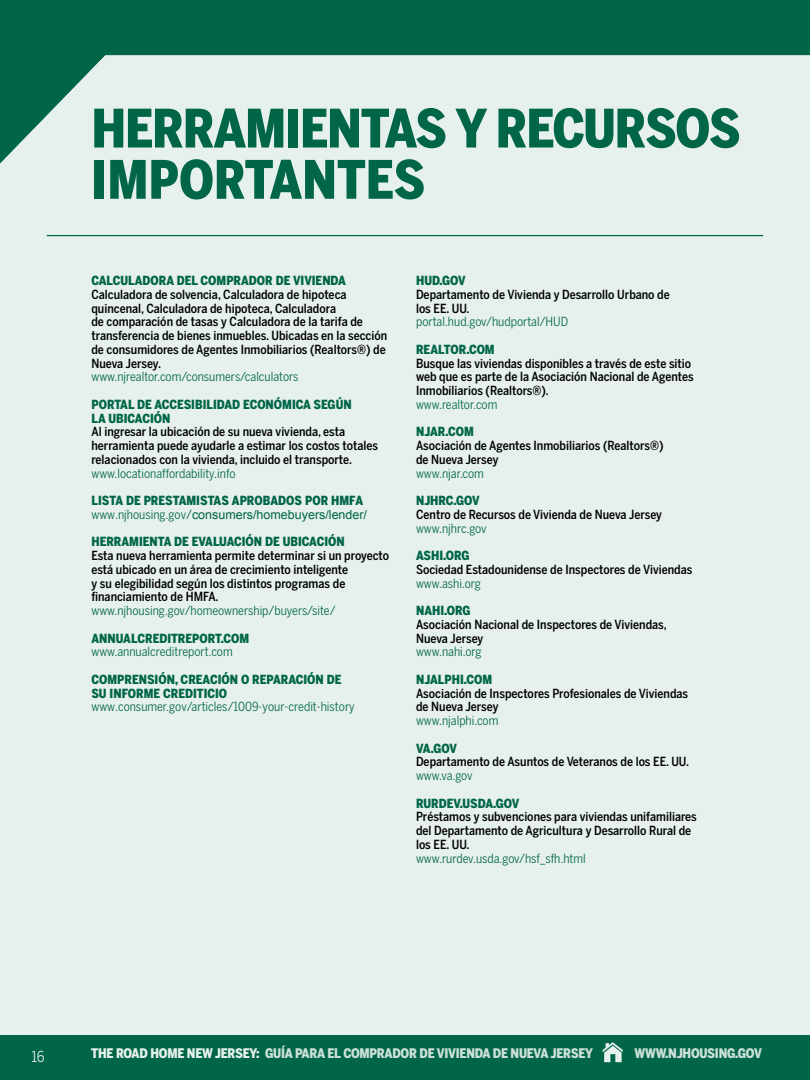
<style>
.page{position:relative;width:810px;height:1080px;background:#fff}
.page>*{position:absolute;margin:0;border:0;box-sizing:border-box;transform-origin:0 0}
.t1{font:900 52.5px/51.2px "Benton Sans Cond";letter-spacing:-.02em;color:#006647}
.t2{font:15px "Benton Sans Cond";color:#e6f0ed}
.t3{font:900 13.12px "Benton Sans Cond";letter-spacing:-.02em;color:#cce0da}
.t4{font:500 12.5px/13.8px "Benton Sans Cond";color:#000}
.t5{font:12.5px "Benton Sans Cond";color:#006647}
.t6{font:900 12.5px/13.8px "Benton Sans Cond";color:#006647}
.t7{font:12.5px "Arial";color:#006647}
.s1{font-family:"Benton Sans Cond"}
.s2{color:#e6f0ed}
</style>
<div class="page">
<div style="left:0;top:41px;width:810px;height:1039px;background:#e6f0ed"></div>
<div style="left:0;top:1035px;width:810px;height:45px;background:#006647"></div>
<hr style="left:47px;top:235px;width:716px;height:1px;background:#006647">
<div style="left:0;top:0;width:810px;height:55px;background:#006647"></div>
<svg style="left:0;top:55px;width:810px;height:109px"></svg>
<svg style="left:603px;top:1042px;width:20px;height:20px"></svg>
<h1 class="t1" style="left:91px;top:102px;width:651px">HERRAMIENTAS Y RECURSOS<br>IMPORTANTES</h1>
<p class="t6" style="left:91px;top:274px;width:256px">CALCULADORA DEL COMPRADOR DE VIVIENDA</p>
<p class="t4" style="left:91px;top:287px;width:297px">Calculadora de solvencia, Calculadora de hipoteca quincenal, Calculadora de hipoteca, Calculadora<br>de comparación de tasas y Calculadora de la tarifa de transferencia de bienes inmuebles. Ubicadas en la sección de consumidores de Agentes Inmobiliarios (Realtors®) de Nueva Jersey.</p>
<p class="t5" style="left:91px;top:370px;width:209px">www.njrealtor.com/consumers/calculators</p>
<p class="t6" style="left:91px;top:397px;width:262px">PORTAL DE ACCESIBILIDAD ECONÓMICA SEGÚN<br>LA UBICACIÓN</p>
<p class="t4" style="left:91px;top:425px;width:288px">Al ingresar la ubicación de su nueva vivienda, esta herramienta puede ayudarle a estimar los costos totales relacionados con la vivienda, incluido el transporte.</p>
<p class="t5" style="left:91px;top:466px;width:146px">www.locationaffordability.info</p>
<p class="t6" style="left:91px;top:494px;width:273px">LISTA DE PRESTAMISTAS APROBADOS POR HMFA</p>
<p class="t7" style="left:91px;top:506px;width:277px"><span class="s1">www.njhousing.gov/</span>consumers/homebuyers/lender/</p>
<p class="t6" style="left:91px;top:535px;width:255px">HERRAMIENTA DE EVALUACIÓN DE UBICACIÓN</p>
<p class="t4" style="left:91px;top:549px;width:299px">Esta nueva herramienta permite determinar si un proyecto está ubicado en un área de crecimiento inteligente<br>y su elegibilidad según los distintos programas de financiamiento de HMFA.</p>
<p class="t5" style="left:91px;top:603px;width:246px">www.njhousing.gov/homeownership/buyers/site/</p>
<p class="t6" style="left:91px;top:631px;width:159px">ANNUALCREDITREPORT.COM</p>
<p class="t5" style="left:91px;top:645px;width:143px">www.annualcreditreport.com</p>
<p class="t6" style="left:91px;top:672px;width:251px">COMPRENSIÓN, CREACIÓN O REPARACIÓN DE<br>SU INFORME CREDITICIO</p>
<p class="t5" style="left:91px;top:700px;width:265px">www.consumer.gov/articles/1009-your-credit-history</p>
<p class="t6" style="left:416px;top:274px;width:51px">HUD.GOV</p>
<p class="t4" style="left:416px;top:287px;width:255px">Departamento de Vivienda y Desarrollo Urbano de los EE. UU.</p>
<p class="t5" style="left:416px;top:315px;width:154px">portal.hud.gov/hudportal/HUD</p>
<p class="t6" style="left:416px;top:342px;width:80px">REALTOR.COM</p>
<p class="t4" style="left:416px;top:356px;width:279px">Busque las viviendas disponibles a través de este sitio web que es parte de la Asociación Nacional de Agentes<br>Inmobiliarios (Realtors®).</p>
<p class="t5" style="left:416px;top:397px;width:83px">www.realtor.com</p>
<p class="t6" style="left:416px;top:425px;width:59px">NJAR.COM</p>
<p class="t4" style="left:416px;top:439px;width:249px">Asociación de Agentes Inmobiliarios (Realtors®) de Nueva Jersey</p>
<p class="t5" style="left:416px;top:466px;width:69px">www.njar.com</p>
<p class="t6" style="left:416px;top:494px;width:65px">NJHRC.GOV</p>
<p class="t4" style="left:416px;top:507px;width:248px">Centro de Recursos de Vivienda de Nueva Jersey</p>
<p class="t5" style="left:416px;top:521px;width:72px">www.njhrc.gov</p>
<p class="t6" style="left:416px;top:549px;width:55px">ASHI.ORG</p>
<p class="t4" style="left:416px;top:562px;width:278px">Sociedad Estadounidense de Inspectores de Viviendas</p>
<p class="t5" style="left:416px;top:576px;width:66px">www.ashi.org</p>
<p class="t6" style="left:416px;top:604px;width:56px">NAHI.ORG</p>
<p class="t4" style="left:416px;top:617px;width:252px">Asociación Nacional de Inspectores de Viviendas,<br>Nueva Jersey</p>
<p class="t5" style="left:416px;top:645px;width:67px">www.nahi.org</p>
<p class="t6" style="left:416px;top:672px;width:78px">NJALPHI.COM</p>
<p class="t4" style="left:416px;top:686px;width:274px">Asociación de Inspectores Profesionales de Viviendas de Nueva Jersey</p>
<p class="t5" style="left:416px;top:713px;width:84px">www.njalphi.com</p>
<p class="t6" style="left:416px;top:741px;width:42px">VA.GOV</p>
<p class="t4" style="left:416px;top:755px;width:275px">Departamento de Asuntos de Veteranos de los EE. UU.</p>
<p class="t5" style="left:416px;top:768px;width:58px">www.va.gov</p>
<p class="t6" style="left:416px;top:796px;width:105px">RURDEV.USDA.GOV</p>
<p class="t4" style="left:416px;top:810px;width:282px">Préstamos y subvenciones para viviendas unifamiliares del Departamento de Agricultura y Desarrollo Rural de los EE. UU.</p>
<p class="t5" style="left:416px;top:851px;width:171px">www.rurdev.usda.gov/hsf_sfh.html</p>
<p class="t2" style="left:31px;top:1047px;width:15px">16</p>
<p class="t3" style="left:91px;top:1045px;width:503px"><span class="s2">THE ROAD HOME NEW JERSEY:</span> GUÍA PARA EL COMPRADOR DE VIVIENDA DE NUEVA JERSEY</p>
<p class="t3" style="left:635px;top:1045px;width:129px">WWW.NJHOUSING.GOV</p>
</div>
